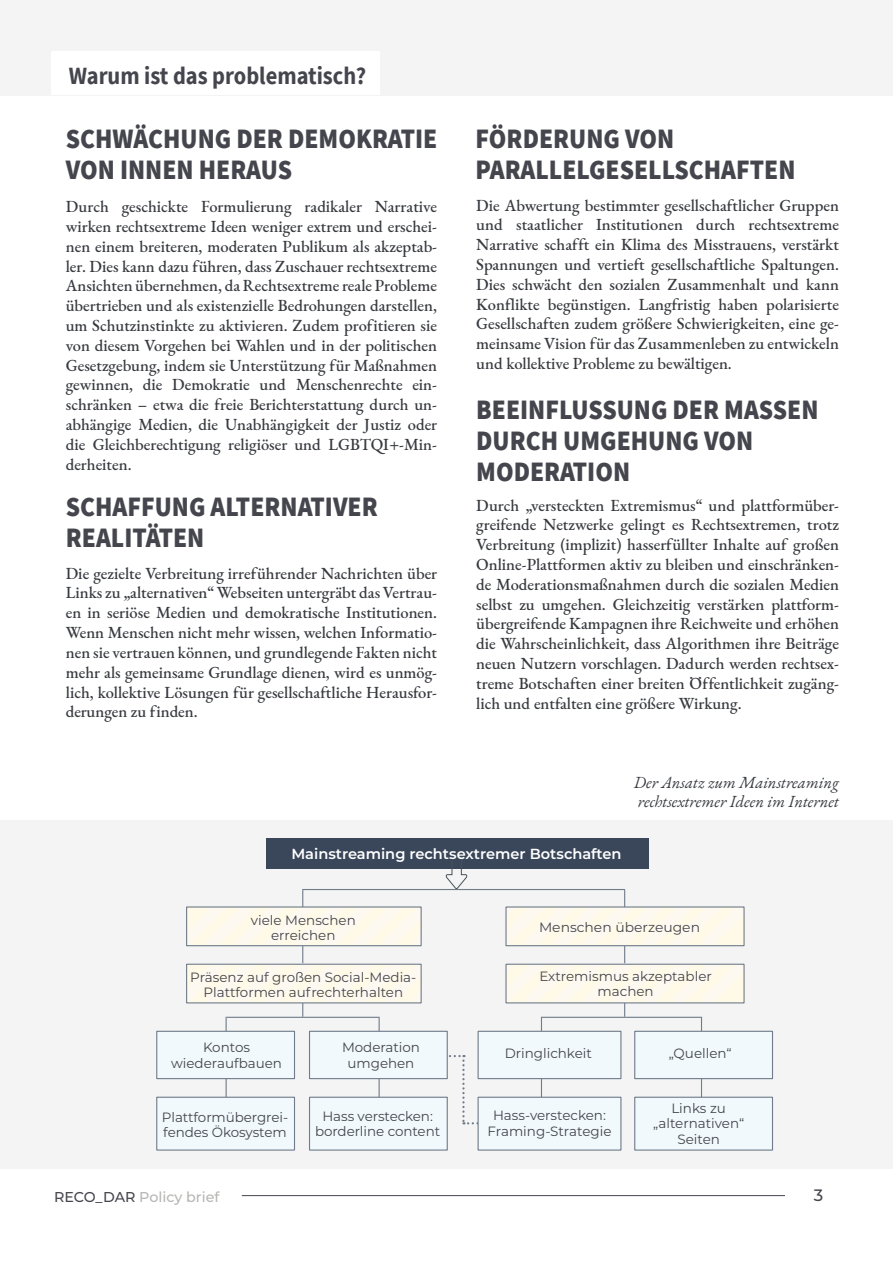
<style>
.page{position:relative;width:893px;height:1263px;background:#fff}
.page>*{position:absolute;margin:0;border:0;box-sizing:border-box;transform-origin:0 0}
.t1{font:900 28.05px/30.6px "Source Sans Pro";color:#45454d;scale:.91 1}
.t2{font:700 24.75px "Source Sans Pro";color:#45454d;scale:.91 1}
.t3{font:500 16.5px/19.8px "EB Garamond";color:#373a3f;text-align:justify}
.t4{font:italic 16.5px/19.5px "EB Garamond";color:#373a3f}
.t5{font:500 16.5px "Montserrat";color:#45454d}
.t6{font:600 14.55px "Montserrat";color:#fff}
.t7{font:500 14.25px "Montserrat";color:#b5b7b4}
.t8{font:13.5px/15.3px "Montserrat";color:#45454d;text-align:center}
.s1{color:#45454d}
</style>
<div class="page">
<hr style="left:242px;top:1195px;width:543px;height:1px;background:#45454d">
<div style="left:0;top:820px;width:893px;height:349px;background:#f4f4f4"></div>
<div style="left:0;top:0;width:893px;height:95px;background:#f4f4f4"></div>
<div style="left:51px;top:51px;width:328px;height:44px;background:#fff"></div>
<svg style="left:436px;top:1055px;width:105px;height:69px"></svg>
<hr style="left:701px;top:1017px;width:1px;height:82px;background:#707c8a">
<hr style="left:541px;top:1017px;width:1px;height:85px;background:#707c8a">
<hr style="left:379px;top:1017px;width:1px;height:85px;background:#707c8a">
<hr style="left:226px;top:1017px;width:1px;height:85px;background:#707c8a">
<div style="left:266px;top:838px;width:382px;height:30px;background:#3a475a"></div>
<div style="left:156px;top:1031px;width:139px;height:48px;background:#f1f9fd;border:1px solid #707c8a"></div>
<div style="left:156px;top:1097px;width:139px;height:53px;background:#f1f9fd;border:1px solid #707c8a"></div>
<div style="left:478px;top:1031px;width:143px;height:48px;background:#f1f9fd;border:1px solid #707c8a"></div>
<div style="left:478px;top:1097px;width:143px;height:53px;background:#f1f9fd;border:1px solid #707c8a"></div>
<div style="left:309px;top:1031px;width:139px;height:48px;background:#f1f9fd;border:1px solid #707c8a"></div>
<div style="left:309px;top:1097px;width:139px;height:53px;background:#f1f9fd;border:1px solid #707c8a"></div>
<div style="left:634px;top:1031px;width:139px;height:48px;background:#f1f9fd;border:1px solid #707c8a"></div>
<div style="left:634px;top:1097px;width:139px;height:53px;background:#f1f9fd;border:1px solid #707c8a"></div>
<svg style="left:506px;top:890px;width:238px;height:127px"></svg>
<div style="left:505px;top:964px;width:240px;height:39px;border:1px solid #707c8a"></div>
<svg style="left:187px;top:890px;width:234px;height:127px"></svg>
<div style="left:186px;top:964px;width:236px;height:39px;border:1px solid #707c8a"></div>
<svg style="left:445px;top:861px;width:22px;height:28px"></svg>
<hr style="left:302px;top:889px;width:323px;height:1px;background:#707c8a">
<hr style="left:227px;top:1017px;width:152px;height:1px;background:#707c8a">
<hr style="left:541px;top:1017px;width:161px;height:1px;background:#707c8a">
<h2 class="t2" style="left:69px;top:59px;width:328px">Warum ist das problematisch?</h2>
<h1 class="t1" style="left:66px;top:123px;width:410px">SCHWÄCHUNG DER DEMOKRATIE<br>VON INNEN HERAUS</h1>
<h1 class="t1" style="left:476px;top:123px;width:353px">FÖRDERUNG VON<br>PARALLELGESELLSCHAFTEN</h1>
<p class="t3" style="left:66px;top:197px;width:373px">Durch geschickte Formulierung radikaler Narrative wirken rechtsextreme Ideen weniger extrem und erschei&shy;nen einem breiteren, moderaten Publikum als akzeptab&shy;ler. Dies kann dazu führen, dass Zuschauer rechtsextreme Ansichten übernehmen, da Rechtsextreme reale Probleme übertrieben und als existenzielle Bedrohungen darstellen, um Schutzinstinkte zu aktivieren. Zudem profitieren sie von diesem Vorgehen bei Wahlen und in der politischen Gesetzgebung, indem sie Unterstützung für Maßnahmen gewinnen, die Demokratie und Menschenrechte ein&shy;schränken – etwa die freie Berichterstattung durch un&shy;abhängige Medien, die Unabhängigkeit der Justiz oder die Gleichberechtigung religiöser und LGBTQI+-Min&shy;derheiten.</p>
<p class="t3" style="left:476px;top:195px;width:364px">Die Abwertung bestimmter gesellschaftlicher Gruppen und staatlicher Institutionen durch rechtsextreme Narrative schafft ein Klima des Misstrauens, verstärkt Spannungen und vertieft gesellschaftliche Spaltungen.<br>Dies schwächt den sozialen Zusammenhalt und kann Konflikte begünstigen. Langfristig haben polarisierte Gesellschaften zudem größere Schwierigkeiten, eine ge&shy;meinsame Vision für das Zusammenleben zu entwickeln und kollektive Probleme zu bewältigen.</p>
<h1 class="t1" style="left:476px;top:394px;width:378px">BEEINFLUSSUNG DER MASSEN<br>DURCH UMGEHUNG VON<br>MODERATION</h1>
<h1 class="t1" style="left:66px;top:491px;width:344px">SCHAFFUNG ALTERNATIVER<br>REALITÄTEN</h1>
<p class="t3" style="left:476px;top:495px;width:364px">Durch „versteckten Extremismus“ und plattformüber&shy;greifende Netzwerke gelingt es Rechtsextremen, trotz Verbreitung (implizit) hasserfüllter Inhalte auf großen Online-Plattformen aktiv zu bleiben und einschränken&shy;de Moderationsmaßnahmen durch die sozialen Medien selbst zu umgehen. Gleichzeitig verstärken plattform&shy;übergreifende Kampagnen ihre Reichweite und erhöhen die Wahrscheinlichkeit, dass Algorithmen ihre Beiträge neuen Nutzern vorschlagen. Dadurch werden rechtsex&shy;treme Botschaften einer breiten Öffentlichkeit zugäng&shy;lich und entfalten eine größere Wirkung.</p>
<p class="t3" style="left:66px;top:563px;width:373px">Die gezielte Verbreitung irreführender Nachrichten über Links zu „alternativen“ Webseiten untergräbt das Vertrau&shy;en in seriöse Medien und demokratische Institutionen.<br>Wenn Menschen nicht mehr wissen, welchen Informatio&shy;nen sie vertrauen können, und grundlegende Fakten nicht mehr als gemeinsame Grundlage dienen, wird es unmög&shy;lich, kollektive Lösungen für gesellschaftliche Herausfor&shy;derungen zu finden.</p>
<p class="t4" style="left:634px;top:772px;width:207px">Der Ansatz zum Mainstreaming rechtsextremer Ideen im Internet</p>
<p class="t6" style="left:291px;top:843px;width:332px">Mainstreaming rechtsextremer Botschaften</p>
<p class="t8" style="left:251px;top:912px;width:106px">viele Menschen erreichen</p>
<p class="t8" style="left:190px;top:969px;width:228px">Präsenz auf großen Social-Media-<br>Plattformen aufrechterhalten</p>
<p class="t8" style="left:539px;top:919px;width:163px">Menschen überzeugen</p>
<p class="t8" style="left:539px;top:968px;width:174px">Extremismus akzeptabler machen</p>
<p class="t8" style="left:342px;top:1039px;width:79px">Moderation umgehen</p>
<p class="t8" style="left:669px;top:1045px;width:64px">„Quellen“</p>
<p class="t8" style="left:171px;top:1039px;width:113px">Kontos wiederaufbauen</p>
<p class="t8" style="left:505px;top:1045px;width:89px">Dringlichkeit</p>
<p class="t8" style="left:315px;top:1107px;width:127px">Hass verstecken: borderline content</p>
<p class="t8" style="left:653px;top:1100px;width:92px">Links zu „alternativen“<br>Seiten</p>
<p class="t8" style="left:162px;top:1108px;width:128px;text-align:left">Plattformübergrei&shy;fendes Ökosystem</p>
<p class="t8" style="left:487px;top:1107px;width:126px">Hass-verstecken:<br>Framing-Strategie</p>
<p class="t7" style="left:54px;top:1187px;width:167px"><span class="s1">RECO_DAR</span> Policy brief</p>
<p class="t5" style="left:814px;top:1184px;width:11px">3</p>
</div>
